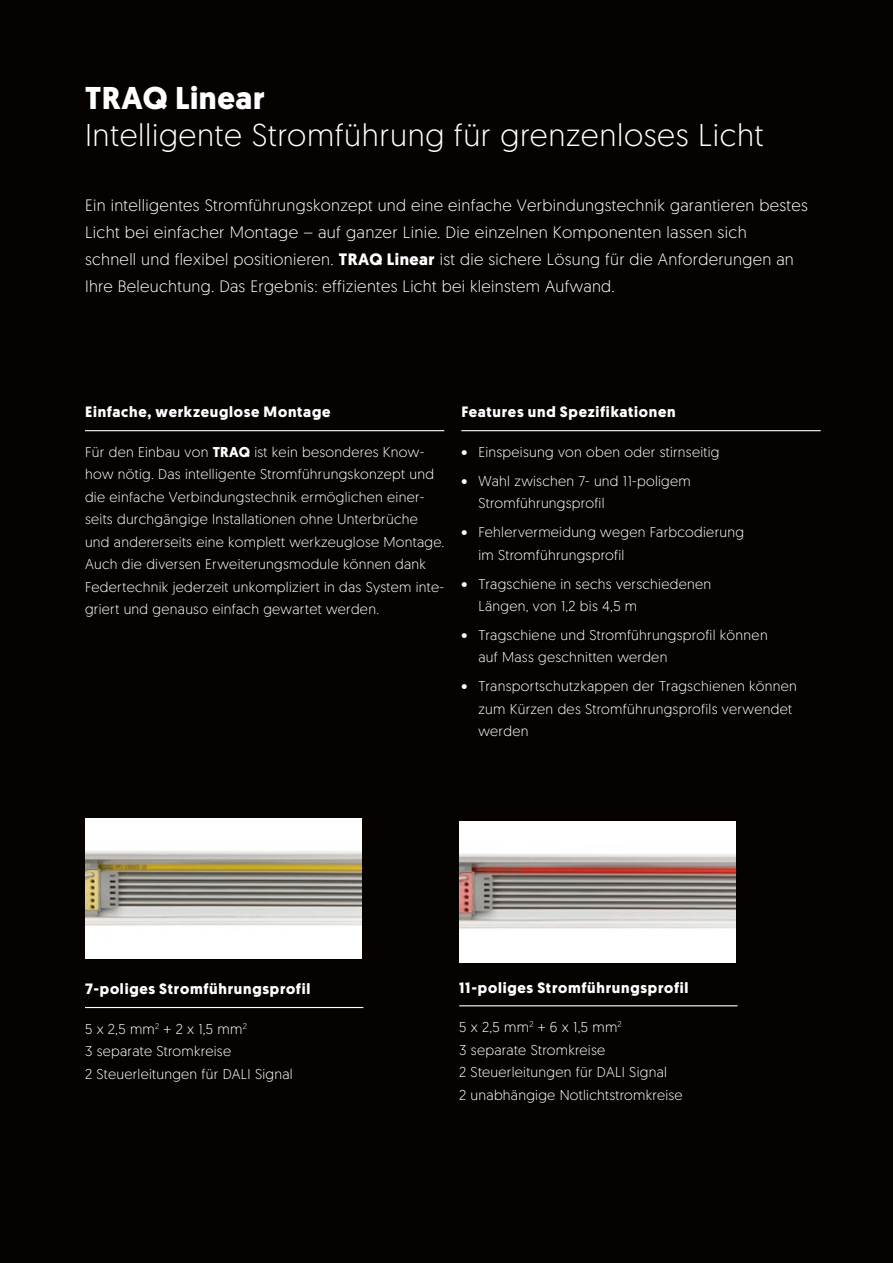
<style>
.page{position:relative;width:893px;height:1263px;background:#050200}
.page>*{position:absolute;margin:0;border:0;box-sizing:border-box;transform-origin:0 0}
.t1{font:300 31.5px "Geomanist";letter-spacing:.02em;color:#fff}
.t2{font:700 31.5px "Geomanist";letter-spacing:.02em;color:#fff}
.t3{font:300 16.5px/27px "Geomanist";letter-spacing:.02em;color:#fff}
.t4{font:700 15px "Geomanist";letter-spacing:.05em;color:#fff}
.t5{font:300 14.25px/22.5px "Geomanist";letter-spacing:.02em;color:#fff}
.s1{font-weight:700}
</style>
<div class="page">
<img style="left:85px;top:819px;width:276px;height:140px">
<img style="left:459px;top:822px;width:277px;height:140px">
<hr style="left:85px;top:430px;width:359px;height:1px;background:#fff">
<hr style="left:461px;top:430px;width:360px;height:1px;background:#fff">
<hr style="left:85px;top:1007px;width:278px;height:1px;background:#fff">
<hr style="left:459px;top:1005px;width:278px;height:1px;background:#fff">
<h1 class="t2" style="left:85px;top:77px;width:181px">TRAQ Linear</h1>
<h1 class="t1" style="left:85px;top:115px;width:680px">Intelligente Stromführung für grenzenloses Licht</h1>
<p class="t3" style="left:85px;top:191px;width:724px">Ein intelligentes Stromführungskonzept und eine einfache Verbindungstechnik garantieren bestes Licht bei einfacher Montage – auf ganzer Linie. Die einzelnen Komponenten lassen sich<br>schnell und flexibel positionieren. <span class="s1">TRAQ Linear</span> ist die sichere Lösung für die Anforderungen an Ihre Beleuchtung. Das Ergebnis: effizientes Licht bei kleinstem Aufwand.</p>
<p class="t4" style="left:85px;top:402px;width:247px">Einfache, werkzeuglose Montage</p>
<p class="t5" style="left:85px;top:440px;width:361px">Für den Einbau von <span class="s1">TRAQ</span> ist kein besonderes Know&shy;how nötig. Das intelligente Stromführungskonzept und die einfache Verbindungstechnik ermöglichen einer&shy;seits durchgängige Installationen ohne Unterbrüche und andererseits eine komplett werkzeuglose Montage.<br>Auch die diversen Erweiterungsmodule können dank Federtechnik jederzeit unkompliziert in das System inte&shy;griert und genauso einfach gewartet werden.</p>
<p class="t4" style="left:461px;top:402px;width:216px">Features und Spezifikationen</p>
<p class="t5" style="left:461px;top:440px;width:260px">• Einspeisung von oben oder stirnseitig</p>
<p class="t5" style="left:478px;top:469px;width:214px;text-indent:-17px">• Wahl zwischen 7- und 11-poligem<br>Stromführungsprofil</p>
<p class="t5" style="left:478px;top:520px;width:267px;text-indent:-17px">• Fehlervermeidung wegen Farbcodierung im Stromführungsprofil</p>
<p class="t5" style="left:478px;top:572px;width:234px;text-indent:-17px">• Tragschiene in sechs verschiedenen<br>Längen, von 1,2 bis 4,5 m</p>
<p class="t5" style="left:478px;top:623px;width:291px;text-indent:-17px">• Tragschiene und Stromführungsprofil können auf Mass geschnitten werden</p>
<p class="t5" style="left:478px;top:674px;width:320px;text-indent:-17px">• Transportschutzkappen der Tragschienen können zum Kürzen des Stromführungsprofils verwendet werden</p>
<p class="t4" style="left:85px;top:979px;width:227px">7-poliges Stromführungsprofil</p>
<p class="t5" style="left:85px;top:1017px;width:209px">5 x 2,5 mm<sup>2</sup> + 2 x 1,5 mm<sup>2<br></sup>3 separate Stromkreise<br>2 Steuerleitungen für DALI Signal</p>
<p class="t4" style="left:459px;top:977px;width:231px">11-poliges Stromführungsprofil</p>
<p class="t5" style="left:459px;top:1015px;width:225px">5 x 2,5 mm<sup>2</sup> + 6 x 1,5 mm<sup>2<br></sup>3 separate Stromkreise<br>2 Steuerleitungen für DALI Signal<br>2 unabhängige Notlichtstromkreise</p>
</div>
